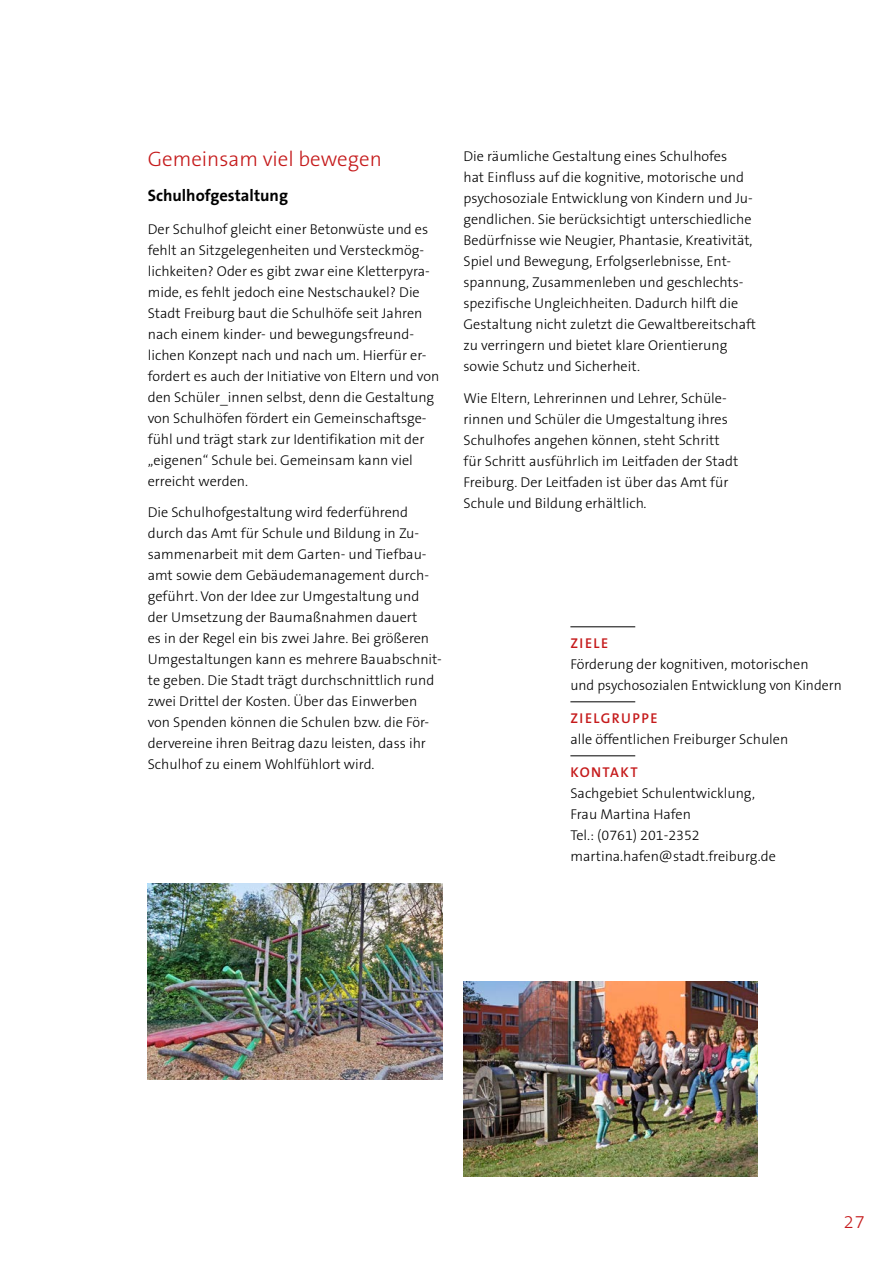
<style>
.page{position:relative;width:893px;height:1263px;background:#fff}
.page>*{position:absolute;margin:0;border:0;box-sizing:border-box;transform-origin:0 0}
.Head_3_rot{font:300 21px "The Sans CE B3";color:#c51a1b}
.t1{font:300 18.15px "The Sans CE B3";color:#c51a1b}
.Head_4_schwarz{font:700 16.5px "The Sans CE B7";color:#000}
.Copy{font:300 14.25px/21px "The Sans CE B3";color:#000}
.Copy_Versal_rot{font:600 14.25px "The Sans CE B6";letter-spacing:.1em;color:#c51a1b}
</style>
<div class="page">
<hr style="left:570px;top:626px;width:65px;height:1px;background:#000">
<hr style="left:570px;top:701px;width:65px;height:1px;background:#000">
<hr style="left:570px;top:755px;width:65px;height:1px;background:#000">
<img style="left:148px;top:883px;width:294px;height:196px">
<img style="left:463px;top:981px;width:295px;height:196px">
<h3 class="Head_3_rot" style="left:148px;top:147px;width:236px">Gemeinsam viel bewegen</h3>
<h4 class="Head_4_schwarz" style="left:148px;top:186px;width:142px">Schulhofgestaltung</h4>
<p class="Copy" style="left:148px;top:219px;width:293px">Der Schulhof gleicht einer Betonwüste und es fehlt an Sitzgelegenheiten und Versteckmög&shy;lichkeiten? Oder es gibt zwar eine Kletterpyra&shy;mide, es fehlt jedoch eine Nestschaukel? Die Stadt Freiburg baut die Schulhöfe seit Jahren nach einem kinder- und bewegungsfreund&shy;lichen Konzept nach und nach um. Hierfür er&shy;fordert es auch der Initiative von Eltern und von den Schüler_innen selbst, denn die Gestaltung von Schulhöfen fördert ein Gemeinschaftsge&shy;fühl und trägt stark zur Identifikation mit der „eigenen“ Schule bei. Gemeinsam kann viel erreicht werden.</p>
<p class="Copy" style="left:148px;top:503px;width:296px">Die Schulhofgestaltung wird federführend durch das Amt für Schule und Bildung in Zu&shy;sammenarbeit mit dem Garten- und Tiefbau&shy;amt sowie dem Gebäudemanagement durch&shy;geführt. Von der Idee zur Umgestaltung und der Umsetzung der Baumaßnahmen dauert<br>es in der Regel ein bis zwei Jahre. Bei größeren Umgestaltungen kann es mehrere Bauabschnit&shy;te geben. Die Stadt trägt durchschnittlich rund zwei Drittel der Kosten. Über das Einwerben von Spenden können die Schulen bzw. die För&shy;dervereine ihren Beitrag dazu leisten, dass ihr Schulhof zu einem Wohlfühlort wird.</p>
<p class="Copy" style="left:463px;top:147px;width:294px">Die räumliche Gestaltung eines Schulhofes<br>hat Einfluss auf die kognitive, motorische und psychosoziale Entwicklung von Kindern und Ju&shy;gendlichen. Sie berücksichtigt unterschiedliche Bedürfnisse wie Neugier, Phantasie, Kreativität, Spiel und Bewegung, Erfolgserlebnisse, Ent&shy;spannung, Zusammenleben und geschlechts&shy;spezifische Ungleichheiten. Dadurch hilft die Gestaltung nicht zuletzt die Gewaltbereitschaft zu verringern und bietet klare Orientierung sowie Schutz und Sicherheit.</p>
<p class="Copy" style="left:463px;top:388px;width:276px">Wie Eltern, Lehrerinnen und Lehrer, Schüle&shy;rinnen und Schüler die Umgestaltung ihres Schulhofes angehen können, steht Schritt für Schritt ausführlich im Leitfaden der Stadt Freiburg. Der Leitfaden ist über das Amt für Schule und Bildung erhältlich.</p>
<p class="Copy_Versal_rot" style="left:570px;top:635px;width:39px">ZIELE</p>
<p class="Copy" style="left:570px;top:655px;width:273px">Förderung der kognitiven, motorischen<br>und psychosozialen Entwicklung von Kindern</p>
<p class="Copy_Versal_rot" style="left:570px;top:710px;width:89px">ZIELGRUPPE</p>
<p class="Copy" style="left:570px;top:730px;width:219px">alle öffentlichen Freiburger Schulen</p>
<p class="Copy_Versal_rot" style="left:570px;top:764px;width:69px">KONTAKT</p>
<p class="Copy" style="left:570px;top:784px;width:186px">Sachgebiet Schulentwicklung,</p>
<p class="Copy" style="left:570px;top:805px;width:122px">Frau Martina Hafen</p>
<p class="Copy" style="left:570px;top:826px;width:131px">Tel.: (0761) 201-2352</p>
<p class="Copy" style="left:570px;top:847px;width:207px">martina.hafen@stadt.freiburg.de</p>
<p class="t1" style="left:844px;top:1212px;width:22px">27</p>
</div>
